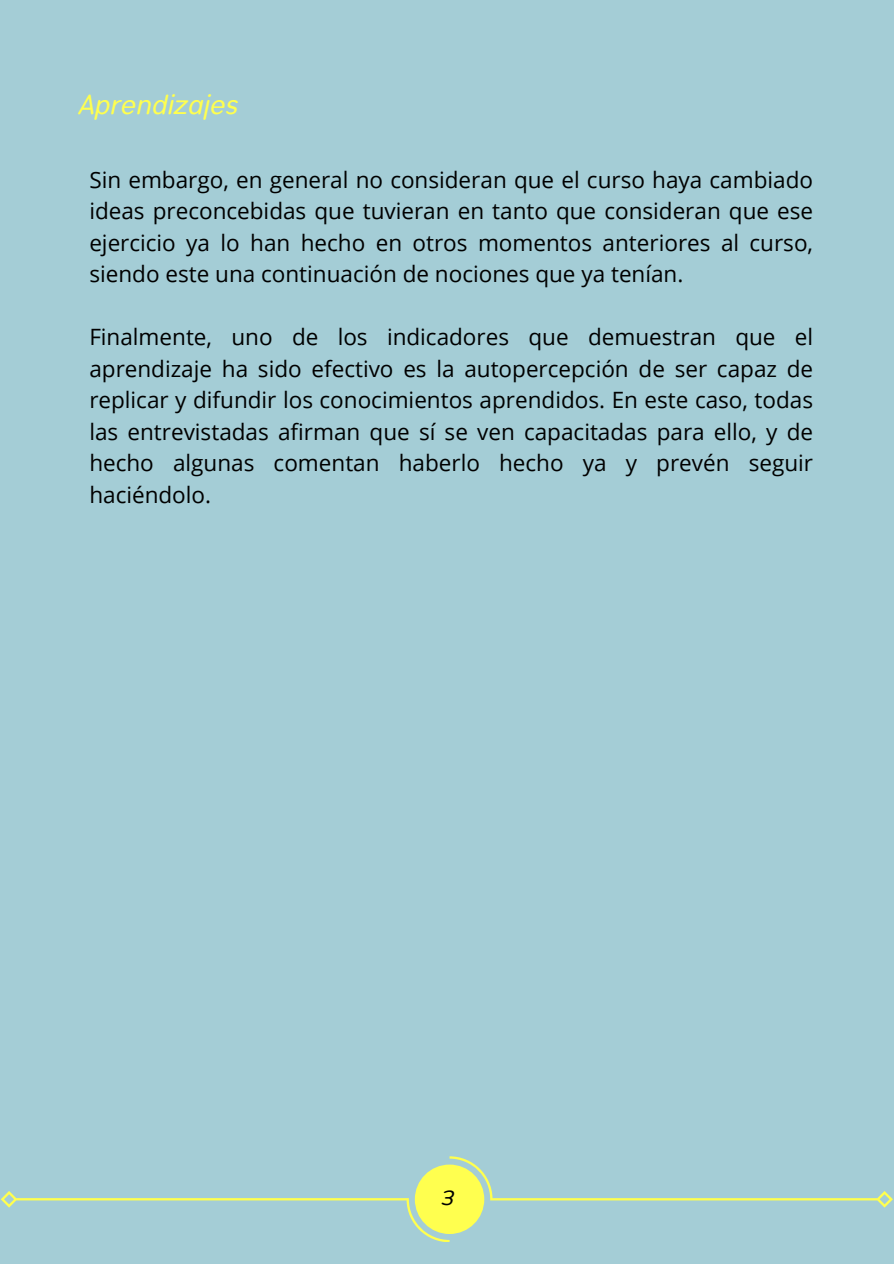
<style>
.page{position:relative;width:894px;height:1264px;background:#fff}
.page>*{position:absolute;margin:0;border:0;box-sizing:border-box;transform-origin:0 0}
.t1{font:italic 30px "Opun";color:#ffff4f}
.t2{font:22.5px/31.5px "Open Sans";color:#000;text-align:justify}
.t3{font:italic 22.5px "Opun";color:#000}
</style>
<div class="page">
<div style="left:0;top:0;width:893px;height:1263px;background:#a4cdd6"></div>
<svg style="left:1px;top:1156px;width:891px;height:85px"></svg>
<h1 class="t1" style="left:78px;top:87px;width:161px">Aprendizajes</h1>
<p class="t2" style="left:89px;top:163px;width:725px">Sin embargo, en general no consideran que el curso haya cambiado ideas preconcebidas que tuvieran en tanto que consideran que ese ejercicio ya lo han hecho en otros momentos anteriores al curso, siendo este una continuación de nociones que ya tenían.</p>
<p class="t2" style="left:89px;top:321px;width:725px">Finalmente, uno de los indicadores que demuestran que el aprendizaje ha sido efectivo es la autopercepción de ser capaz de replicar y difundir los conocimientos aprendidos. En este caso, todas las entrevistadas afirman que sí se ven capacitadas para ello, y de hecho algunas comentan haberlo hecho ya y prevén seguir haciéndolo.</p>
<p class="t3" style="left:440px;top:1183px;width:14px">3</p>
</div>
